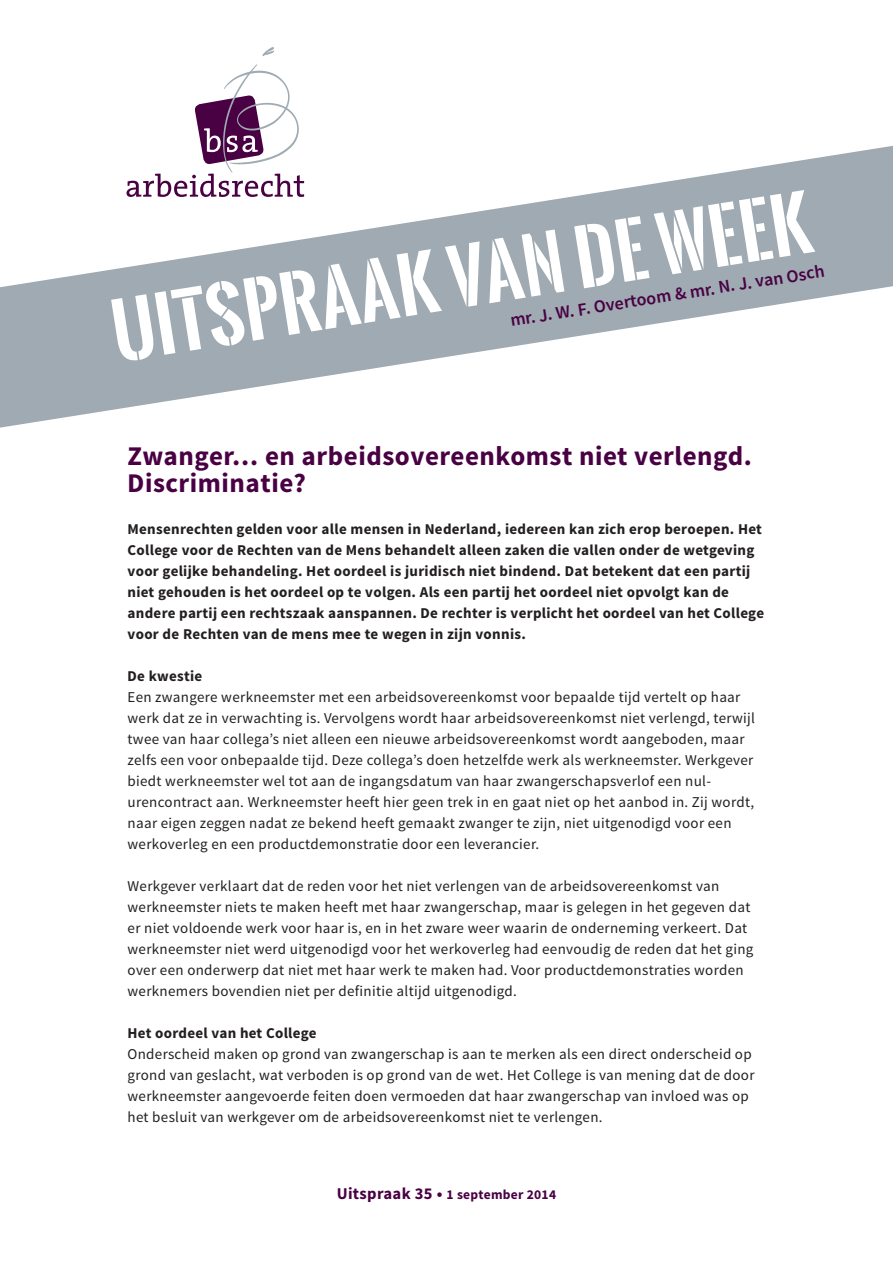
<style>
.page{position:relative;width:893px;height:1263px;background:#fff}
.page>*{position:absolute;margin:0;border:0;box-sizing:border-box;transform-origin:0 0}
.t1{font:700 72px "Oswald Stencil";color:#fff}
.t2{font:700 27px/27px "Source Sans Pro";letter-spacing:.02em;color:#490143}
.t3{font:600 18px "Source Sans Pro";color:#490143}
.t4{font:15px/21px "Source Sans Pro";letter-spacing:.02em;color:#231f20}
.t5{font:700 15px/21px "Source Sans Pro";letter-spacing:.02em;color:#231f20}
.basistekst{font:700 13.5px "Source Sans Pro";letter-spacing:.02em;color:#490143}
.s1{font-size:16.5px}
</style>
<div class="page">
<svg style="left:195px;top:47px;width:104px;height:98px"></svg>
<svg style="left:0;top:145px;width:893px;height:283px;fill:#9faab2"></svg>
<h1 class="t1" style="left:104px;top:280px;width:708px;rotate:-9deg">UITSPRAAK VAN DE WEEK</h1>
<p class="t3" style="left:509px;top:309px;width:319px;rotate:-9deg">mr. J. W. F. Overtoom &amp; mr. N. J. van Osch</p>
<p class="t2" style="left:128px;top:443px;width:626px">Zwanger… en arbeidsovereenkomst niet verlengd.<br>Discriminatie?</p>
<p class="t5" style="left:128px;top:519px;width:638px">Mensenrechten gelden voor alle mensen in Nederland, iedereen kan zich erop beroepen. Het College voor de Rechten van de Mens behandelt alleen zaken die vallen onder de wetgeving voor gelijke behandeling. Het oordeel is juridisch niet bindend. Dat betekent dat een partij niet gehouden is het oordeel op te volgen. Als een partij het oordeel niet opvolgt kan de andere partij een rechtszaak aanspannen. De rechter is verplicht het oordeel van het College voor de Rechten van de mens mee te wegen in zijn vonnis.</p>
<p class="t5" style="left:128px;top:666px;width:76px">De kwestie</p>
<p class="t4" style="left:128px;top:686px;width:629px">Een zwangere werkneemster met een arbeidsovereenkomst voor bepaalde tijd vertelt op haar werk dat ze in verwachting is. Vervolgens wordt haar arbeidsovereenkomst niet verlengd, terwijl twee van haar collega’s niet alleen een nieuwe arbeidsovereenkomst wordt aangeboden, maar zelfs een voor onbepaalde tijd. Deze collega’s doen hetzelfde werk als werkneemster. Werkgever biedt werkneemster wel tot aan de ingangsdatum van haar zwangerschapsverlof een nul&shy;urencontract aan. Werkneemster heeft hier geen trek in en gaat niet op het aanbod in. Zij wordt, naar eigen zeggen nadat ze bekend heeft gemaakt zwanger te zijn, niet uitgenodigd voor een werkoverleg en een productdemonstratie door een leverancier.</p>
<p class="t4" style="left:128px;top:875px;width:627px">Werkgever verklaart dat de reden voor het niet verlengen van de arbeidsovereenkomst van werkneemster niets te maken heeft met haar zwangerschap, maar is gelegen in het gegeven dat er niet voldoende werk voor haar is, en in het zware weer waarin de onderneming verkeert. Dat werkneemster niet werd uitgenodigd voor het werkoverleg had eenvoudig de reden dat het ging over een onderwerp dat niet met haar werk te maken had. Voor productdemonstraties worden werknemers bovendien niet per definitie altijd uitgenodigd.</p>
<p class="t5" style="left:128px;top:1023px;width:190px">Het oordeel van het College</p>
<p class="t4" style="left:128px;top:1043px;width:628px">Onderscheid maken op grond van zwangerschap is aan te merken als een direct onderscheid op grond van geslacht, wat verboden is op grond van de wet. Het College is van mening dat de door werkneemster aangevoerde feiten doen vermoeden dat haar zwangerschap van invloed was op het besluit van werkgever om de arbeidsovereenkomst niet te verlengen.</p>
<p class="basistekst" style="left:337px;top:1186px;width:221px"><span class="s1">Uitspraak 35 •</span> 1 september 2014</p>
</div>
